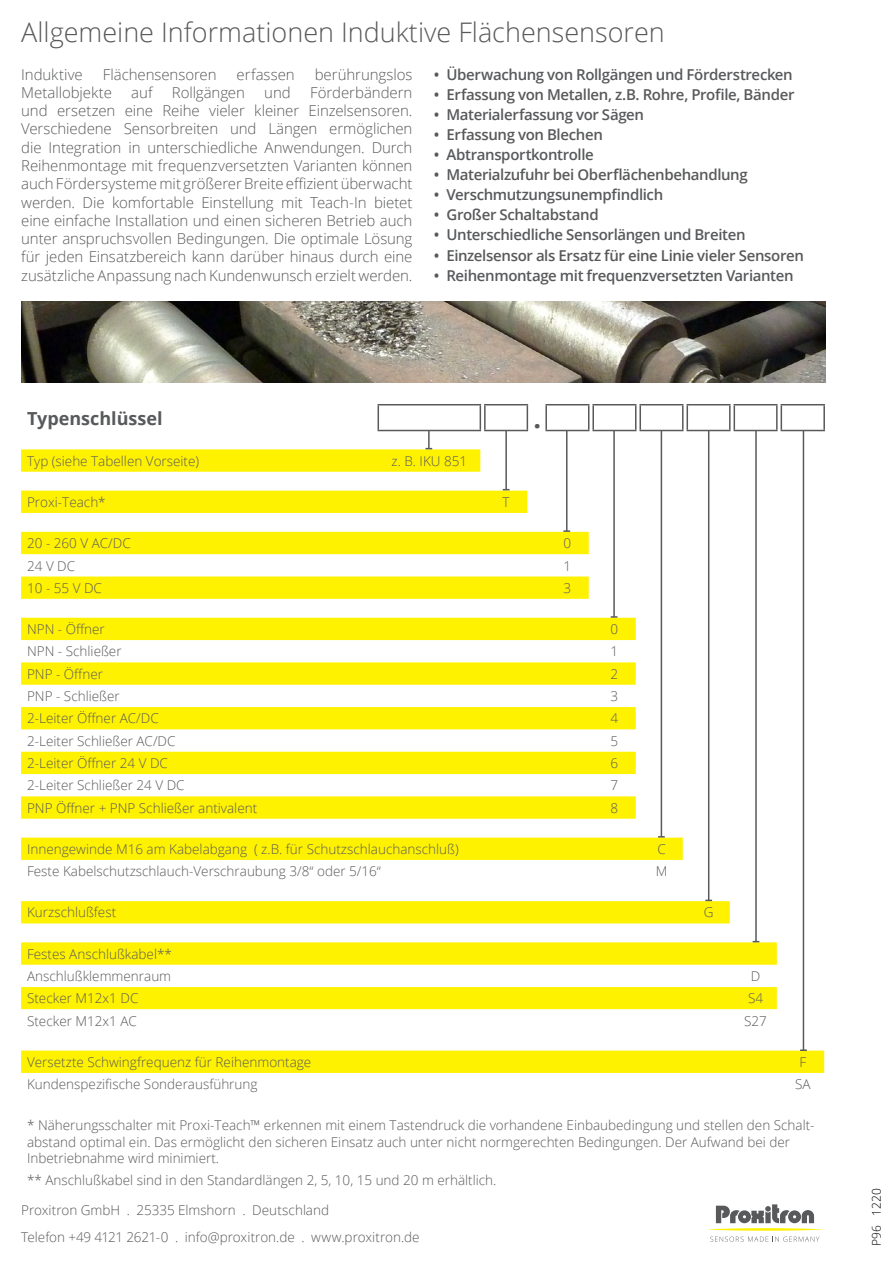
<style>
.page{position:relative;width:893px;height:1263px;background:#fff}
.page>*{position:absolute;margin:0;border:0;box-sizing:border-box;transform-origin:0 0}
.t1{font:300 27px "Open Sans";color:#58595b}
.t2{font:700 27px "Open Sans";color:#58595b}
.t3{font:700 18px "Open Sans";color:#58595b}
.t4{font:300 15px/18.3px "Open Sans";letter-spacing:-.005em;color:#58595b;text-align:justify}
.t5{font:600 15px "Open Sans";letter-spacing:-.025em;color:#58595b}
.t6{font:300 13.5px/16.2px "Open Sans";color:#58595b}
.t7{font:300 12px "Open Sans";color:#000}
</style>
<div class="page">
<svg style="left:709px;top:1204px;width:115px;height:38px"></svg>
<svg style="left:21px;top:449px;width:803px;height:624px"></svg>
<svg style="left:21px;top:662px;width:615px;height:23px"></svg>
<svg style="left:21px;top:1009px;width:756px;height:23px"></svg>
<hr style="left:378px;top:404px;width:103px;height:1px;background:#58595b">
<svg style="left:378px;top:405px;width:1px;height:25px"></svg>
<svg style="left:480px;top:405px;width:1px;height:25px"></svg>
<hr style="left:378px;top:430px;width:103px;height:1px;background:#58595b">
<hr style="left:484px;top:404px;width:44px;height:1px;background:#58595b">
<hr style="left:484px;top:405px;width:2px;height:25px;background:#58595b">
<svg style="left:527px;top:405px;width:1px;height:25px"></svg>
<hr style="left:484px;top:430px;width:44px;height:1px;background:#58595b">
<hr style="left:545px;top:404px;width:44px;height:1px;background:#58595b">
<hr style="left:545px;top:405px;width:2px;height:25px;background:#58595b">
<svg style="left:588px;top:405px;width:1px;height:25px"></svg>
<hr style="left:545px;top:430px;width:44px;height:1px;background:#58595b">
<hr style="left:592px;top:404px;width:44px;height:1px;background:#58595b">
<hr style="left:592px;top:405px;width:2px;height:25px;background:#58595b">
<svg style="left:635px;top:405px;width:1px;height:25px"></svg>
<hr style="left:592px;top:430px;width:44px;height:1px;background:#58595b">
<hr style="left:639px;top:404px;width:44px;height:1px;background:#58595b">
<hr style="left:639px;top:405px;width:2px;height:25px;background:#58595b">
<svg style="left:682px;top:405px;width:1px;height:25px"></svg>
<hr style="left:639px;top:430px;width:44px;height:1px;background:#58595b">
<hr style="left:686px;top:404px;width:45px;height:1px;background:#58595b">
<hr style="left:686px;top:405px;width:2px;height:25px;background:#58595b">
<hr style="left:686px;top:430px;width:45px;height:1px;background:#58595b">
<hr style="left:729px;top:405px;width:2px;height:25px;background:#58595b">
<hr style="left:734px;top:404px;width:44px;height:1px;background:#58595b">
<svg style="left:734px;top:405px;width:1px;height:25px"></svg>
<hr style="left:776px;top:405px;width:2px;height:25px;background:#58595b">
<hr style="left:734px;top:430px;width:44px;height:1px;background:#58595b">
<hr style="left:781px;top:404px;width:44px;height:1px;background:#58595b">
<svg style="left:781px;top:405px;width:1px;height:25px"></svg>
<hr style="left:823px;top:405px;width:2px;height:25px;background:#58595b">
<hr style="left:781px;top:430px;width:44px;height:1px;background:#58595b">
<svg style="left:425px;top:431px;width:7px;height:18px"></svg>
<hr style="left:505px;top:431px;width:2px;height:59px;background:#58595b">
<hr style="left:566px;top:431px;width:1px;height:100px;background:#58595b">
<svg style="left:563px;top:530px;width:7px;height:2px"></svg>
<hr style="left:613px;top:431px;width:2px;height:186px;background:#58595b">
<hr style="left:661px;top:431px;width:1px;height:406px;background:#58595b">
<hr style="left:708px;top:431px;width:1px;height:469px;background:#58595b">
<hr style="left:755px;top:431px;width:2px;height:511px;background:#58595b">
<hr style="left:803px;top:431px;width:1px;height:619px;background:#58595b">
<svg style="left:800px;top:1049px;width:7px;height:2px"></svg>
<img style="left:21px;top:302px;width:804px;height:81px">
<h1 class="t1" style="left:21px;top:14px;width:645px">Allgemeine Informationen Induktive Flächensensoren</h1>
<p class="t4" style="left:21px;top:65px;width:63px">Induktive</p>
<p class="t4" style="left:103px;top:65px;width:115px">Flächensensoren</p>
<p class="t4" style="left:237px;top:65px;width:60px">erfassen</p>
<p class="t4" style="left:315px;top:65px;width:99px">berührungslos</p>
<p class="t4" style="left:21px;top:83px;width:92px">Metallobjekte</p>
<p class="t4" style="left:131px;top:83px;width:23px">auf</p>
<p class="t4" style="left:172px;top:83px;width:75px">Rollgängen</p>
<p class="t4" style="left:264px;top:83px;width:28px">und</p>
<p class="t5" style="left:434px;top:64px;width:361px">• Überwachung von Rollgängen und Förderstrecken</p>
<p class="t5" style="left:434px;top:84px;width:362px">• Erfassung von Metallen, z.B. Rohre, Profile, Bänder</p>
<p class="t5" style="left:434px;top:104px;width:212px">• Materialerfassung vor Sägen</p>
<p class="t5" style="left:434px;top:124px;width:171px">• Erfassung von Blechen</p>
<p class="t5" style="left:434px;top:144px;width:162px">• Abtransportkontrolle</p>
<p class="t5" style="left:434px;top:164px;width:316px">• Materialzufuhr bei Oberflächenbehandlung</p>
<p class="t5" style="left:434px;top:184px;width:231px">• Verschmutzungsunempfindlich</p>
<p class="t5" style="left:434px;top:205px;width:166px">• Großer Schaltabstand</p>
<p class="t5" style="left:434px;top:225px;width:313px">• Unterschiedliche Sensorlängen und Breiten</p>
<p class="t5" style="left:434px;top:245px;width:372px">• Einzelsensor als Ersatz für eine Linie vieler Sensoren</p>
<p class="t5" style="left:434px;top:265px;width:361px">• Reihenmontage mit frequenzversetzten Varianten</p>
<p class="t4" style="left:21px;top:83px;width:393px;text-indent:289px">Förderbändern und ersetzen eine Reihe vieler kleiner Einzelsensoren.<br>Verschiedene Sensorbreiten und Längen ermöglichen die Integration in unterschiedliche Anwendungen. Durch Reihenmontage mit frequenzversetzten Varianten können auch Fördersysteme mit größerer Breite effizient überwacht werden. Die komfortable Einstellung mit Teach-In bietet eine einfache Installation und einen sicheren Betrieb auch unter anspruchsvollen Bedingungen. Die optimale Lösung für jeden Einsatzbereich kann darüber hinaus durch eine zusätzliche Anpassung nach Kundenwunsch erzielt werden.</p>
<h2 class="t3" style="left:27px;top:405px;width:137px">Typenschlüssel</h2>
<p class="t6" style="left:27px;top:452px;width:174px">Typ (siehe Tabellen Vorseite)</p>
<p class="t6" style="left:391px;top:452px;width:77px">z. B. IKU 851</p>
<p class="t6" style="left:27px;top:494px;width:80px">Proxi-Teach*</p>
<p class="t6" style="left:503px;top:494px;width:9px">T</p>
<p class="t6" style="left:27px;top:535px;width:105px">20 - 260 V AC/DC</p>
<p class="t6" style="left:564px;top:535px;width:9px">0</p>
<p class="t6" style="left:27px;top:557px;width:50px">24 V DC</p>
<p class="t6" style="left:564px;top:557px;width:9px">1</p>
<p class="t6" style="left:27px;top:579px;width:76px">10 - 55 V DC</p>
<p class="t6" style="left:564px;top:579px;width:9px">3</p>
<p class="t6" style="left:27px;top:621px;width:79px">NPN - Öffner</p>
<p class="t6" style="left:611px;top:621px;width:9px">0</p>
<p class="t6" style="left:27px;top:643px;width:96px">NPN - Schließer</p>
<p class="t6" style="left:611px;top:643px;width:9px">1</p>
<p class="t6" style="left:27px;top:665px;width:77px">PNP - Öffner</p>
<p class="t6" style="left:611px;top:665px;width:9px">2</p>
<p class="t6" style="left:27px;top:688px;width:94px">PNP - Schließer</p>
<p class="t6" style="left:611px;top:688px;width:9px">3</p>
<p class="t6" style="left:27px;top:710px;width:133px">2-Leiter Öffner AC/DC</p>
<p class="t6" style="left:611px;top:710px;width:9px">4</p>
<p class="t6" style="left:27px;top:732px;width:150px">2-Leiter Schließer AC/DC</p>
<p class="t6" style="left:611px;top:732px;width:9px">5</p>
<p class="t6" style="left:27px;top:755px;width:142px">2-Leiter Öffner 24 V DC</p>
<p class="t6" style="left:611px;top:755px;width:9px">6</p>
<p class="t6" style="left:27px;top:777px;width:159px">2-Leiter Schließer 24 V DC</p>
<p class="t6" style="left:611px;top:777px;width:9px">7</p>
<p class="t6" style="left:27px;top:799px;width:232px">PNP Öffner + PNP Schließer antivalent</p>
<p class="t6" style="left:611px;top:799px;width:9px">8</p>
<p class="t6" style="left:27px;top:840px;width:433px">Innengewinde M16 am Kabelabgang ( z.B. für Schutzschlauchanschluß)</p>
<p class="t6" style="left:657px;top:840px;width:10px">C</p>
<p class="t6" style="left:27px;top:863px;width:355px">Feste Kabelschutzschlauch-Verschraubung 3/8“ oder 5/16“</p>
<p class="t6" style="left:656px;top:863px;width:13px">M</p>
<p class="t6" style="left:27px;top:904px;width:91px">Kurzschlußfest</p>
<p class="t6" style="left:704px;top:904px;width:11px">G</p>
<p class="t6" style="left:27px;top:942px;width:146px;line-height:22.4px">Festes Anschlußkabel**<br>Anschlußklemmenraum</p>
<h1 class="t2" style="left:533px;top:399px;width:9px">.</h1>
<p class="t6" style="left:751px;top:968px;width:11px">D</p>
<p class="t6" style="left:27px;top:990px;width:113px">Stecker M12x1 DC</p>
<p class="t6" style="left:748px;top:990px;width:17px">S4</p>
<p class="t6" style="left:27px;top:1012px;width:111px">Stecker M12x1 AC</p>
<p class="t6" style="left:744px;top:1012px;width:24px">S27</p>
<p class="t6" style="left:27px;top:1053px;width:286px">Versetzte Schwingfrequenz für Reihenmontage</p>
<p class="t6" style="left:799px;top:1053px;width:8px">F</p>
<p class="t6" style="left:27px;top:1076px;width:232px">Kundenspezifische Sonderausführung</p>
<p class="t6" style="left:795px;top:1076px;width:17px">SA</p>
<p class="t6" style="left:27px;top:1117px;width:789px">* Näherungsschalter mit Proxi-Teach™ erkennen mit einem Tastendruck die vorhandene Einbaubedingung und stellen den Schalt&shy;abstand optimal ein. Das ermöglicht den sicheren Einsatz auch unter nicht normgerechten Bedingungen. Der Aufwand bei der<br>Inbetriebnahme wird minimiert.</p>
<p class="t6" style="left:27px;top:1172px;width:471px">** Anschlußkabel sind in den Standardlängen 2, 5, 10, 15 und 20 m erhältlich.</p>
<p class="t6" style="left:21px;top:1196px;width:400px;line-height:27px">Proxitron GmbH . 25335 Elmshorn . Deutschland<br>Telefon +49 4121 2621-0 . info@proxitron.de . www.proxitron.de</p>
<p class="t7" style="left:868px;top:1246px;width:59px;rotate:-90deg">P96 1220</p>
</div>
